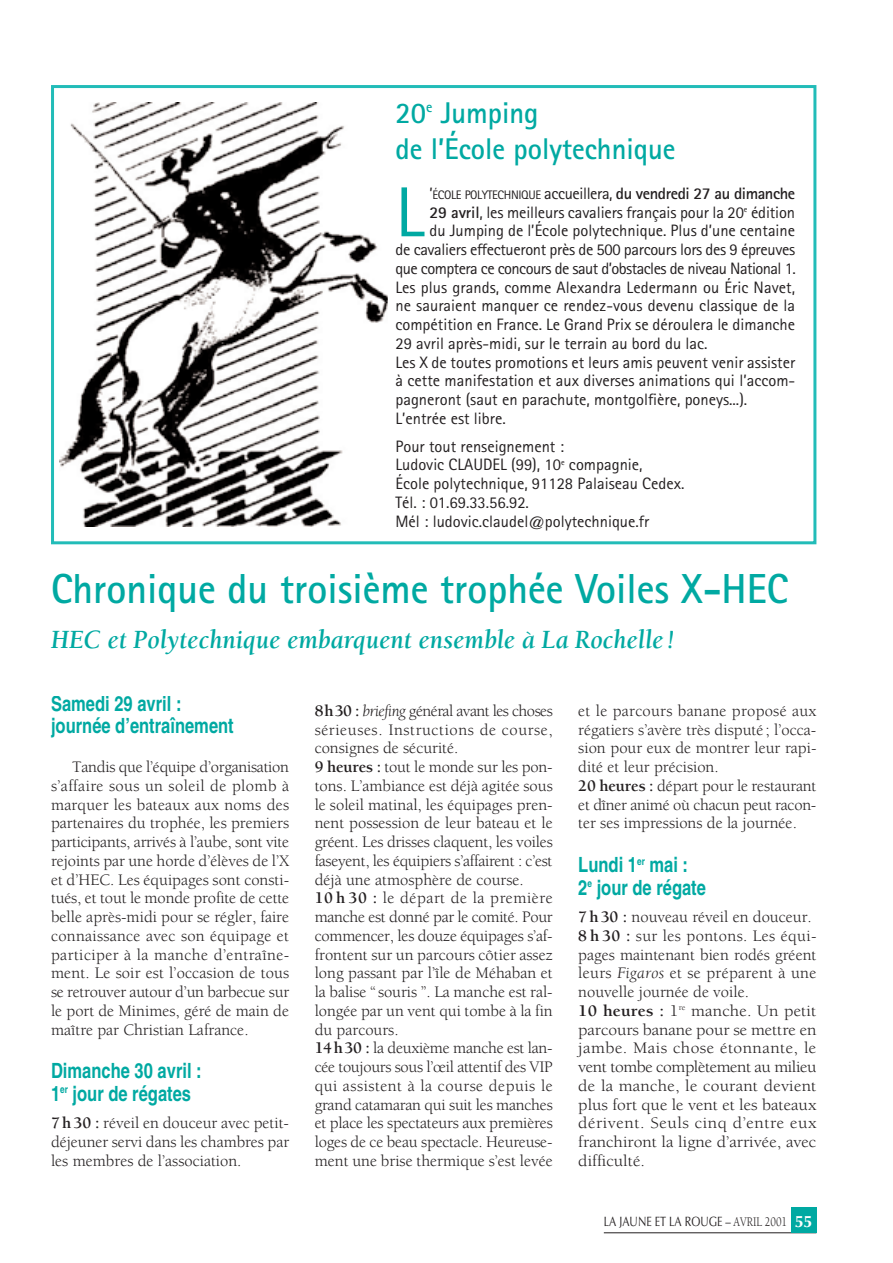
<style>
.page{position:relative;width:893px;height:1263px;background:#fff}
.page>*{position:absolute;margin:0;border:0;box-sizing:border-box;transform-origin:0 0}
.t1{font:70.8px "Rotis Sans Serif";color:#00a9a2}
.t2{font:700 42px "Rotis Sans Serif";color:#00a9a2;scale:.95 1}
.t3{font:700 30px/36px "Rotis Sans Serif";color:#00a9a2;scale:.95 1}
.t4{font:italic 700 27px "Berkeley";color:#00a9a2;scale:.95 1}
.t5{font:700 condensed 21px/22.5px "Helvetica";color:#00a9a2;scale:.96 1}
.t6{font:16.5px/18.8px "Berkeley";color:#231f20}
.t7{font:16.5px/18.8px "Rotis Sans Serif";color:#231f20}
.t8{font:16.5px "Rotis Sans Serif";letter-spacing:-.02em;color:#231f20}
.t9{font:16.5px "Rotis Sans Serif";letter-spacing:-.035em;color:#231f20}
.t10{font:700 16.5px "Rotis Sans Serif";letter-spacing:-.025em;color:#231f20}
.t11{font:13.5px "Optima";color:#231f20;scale:.8 1}
.s1{font-weight:400}
.s2{font-weight:400;font-size:12.3px}
.s3{font-weight:700}
.s4{font-style:italic}
.s5{font-family:"Berkeley"}
.s6{font-weight:700;font-size:16.5px;color:#fff}
</style>
<div class="page">
<hr style="left:604px;top:1232px;width:212px;height:1px;background:#231f20">
<div style="left:791px;top:1208px;width:25px;height:25px;background:#00a9a2"></div>
<div style="left:51px;top:85px;width:765px;height:459px;border:3px solid #22bcb8"></div>
<img style="left:60px;top:102px;width:327px;height:425px">
<h3 class="t3" style="left:395px;top:98px;width:296px">20<sup>e</sup> Jumping<br>de l’École polytechnique</h3>
<h1 class="t1" style="left:395px;top:187px;width:30px">L</h1>
<p class="t10" style="left:430px;top:187px;width:367px"><span class="s1">’</span><span class="s2">ÉCOLE POLYTECHNIQUE</span> <span class="s1">accueillera,</span> du vendredi 27 au dimanche</p>
<p class="t7" style="left:430px;top:204px;width:367px"><span class="s3">29 avril</span>, les meilleurs cavaliers français pour la 20<sup>e</sup> édition</p>
<p class="t7" style="left:430px;top:223px;width:367px">du Jumping de l’École polytechnique. Plus d’une centaine</p>
<p class="t8" style="left:395px;top:244px;width:401px">de cavaliers effectueront près de 500 parcours lors des 9 épreuves</p>
<p class="t9" style="left:395px;top:262px;width:402px">que comptera ce concours de saut d’obstacles de niveau National 1.</p>
<p class="t7" style="left:395px;top:279px;width:401px">Les plus grands, comme Alexandra Ledermann ou Éric Navet,</p>
<p class="t7" style="left:395px;top:298px;width:401px">ne sauraient manquer ce rendez-vous devenu classique de la</p>
<p class="t7" style="left:395px;top:317px;width:401px">compétition en France. Le Grand Prix se déroulera le dimanche</p>
<p class="t7" style="left:395px;top:335px;width:314px">29 avril après-midi, sur le terrain au bord du lac.</p>
<p class="t7" style="left:395px;top:354px;width:401px">Les X de toutes promotions et leurs amis peuvent venir assister</p>
<p class="t7" style="left:395px;top:373px;width:401px">à cette manifestation et aux diverses animations qui l’accom-</p>
<p class="t7" style="left:395px;top:392px;width:353px">pagneront (saut en parachute, montgolfière, poneys...).</p>
<p class="t7" style="left:395px;top:410px;width:112px">L’entrée est libre.</p>
<p class="t7" style="left:395px;top:438px;width:290px">Pour tout renseignement :<br>Ludovic CLAUDEL (99), 10<sup>e</sup> compagnie,<br>École polytechnique, 91128 Palaiseau Cedex.<br>Tél. : 01.69.33.56.92.<br>Mél : ludovic.claudel@polytechnique.fr</p>
<h2 class="t2" style="left:51px;top:574px;width:777px">Chronique du troisième trophée Voiles X-HEC</h2>
<h3 class="t4" style="left:51px;top:629px;width:658px">HEC et Polytechnique embarquent ensemble à La Rochelle !</h3>
<p class="t5" style="left:51px;top:694px;width:192px">Samedi 29 avril : journée d’entraînement</p>
<p class="t6" style="left:51px;top:759px;width:240px;text-align:justify;text-indent:21px">Tandis que l’équipe d’organisation s’affaire sous un soleil de plomb à marquer les bateaux aux noms des partenaires du trophée, les premiers participants, arrivés à l’aube, sont vite rejoints par une horde d’élèves de l’X et d’HEC. Les équipages sont consti&shy;tués, et tout le monde profite de cette belle après-midi pour se régler, faire connaissance avec son équipage et participer à la manche d’entraîne&shy;ment. Le soir est l’occasion de tous se retrouver autour d’un barbecue sur le port de Minimes, géré de main de maître par Christian Lafrance.</p>
<p class="t5" style="left:51px;top:1062px;width:158px">Dimanche 30 avril :<br>1<sup>er</sup> jour de régates</p>
<p class="t6" style="left:51px;top:1115px;width:240px;text-align:justify"><span class="s3">7 h 30 :</span> réveil en douceur avec petit&shy;déjeuner servi dans les chambres par les membres de l’association.</p>
<p class="t6" style="left:315px;top:703px;width:240px"><span class="s3">8h30 :</span> <span class="s4">briefing</span> général avant les choses sérieuses. Instructions de course, consignes de sécurité.<br><span class="s3">9 heures :</span> tout le monde sur les pon&shy;tons. L’ambiance est déjà agitée sous le soleil matinal, les équipages pren&shy;nent possession de leur bateau et le gréent. Les drisses claquent, les voiles faseyent, les équipiers s’affairent : c’est déjà une atmosphère de course.<br><span class="s3">10 h 30 :</span> le départ de la première manche est donné par le comité. Pour commencer, les douze équipages s’af&shy;frontent sur un parcours côtier assez long passant par l’île de Méhaban et la balise “souris ”. La manche est ral&shy;longée par un vent qui tombe à la fin du parcours.<br><span class="s3">14h30 :</span> la deuxième manche est lan&shy;cée toujours sous l’œil attentif des VIP qui assistent à la course depuis le grand catamaran qui suit les manches et place les spectateurs aux premières loges de ce beau spectacle. Heureuse&shy;ment une brise thermique s’est levée</p>
<p class="t6" style="left:578px;top:703px;width:240px">et le parcours banane proposé aux régatiers s’avère très disputé ; l’occa&shy;sion pour eux de montrer leur rapi&shy;dité et leur précision.<br><span class="s3">20 heures :</span> départ pour le restaurant et dîner animé où chacun peut racon&shy;ter ses impressions de la journée.</p>
<p class="t5" style="left:578px;top:855px;width:134px">Lundi 1<sup>er</sup> mai :<br>2<sup>e</sup> jour de régate</p>
<p class="t6" style="left:578px;top:909px;width:240px"><span class="s3">7 h 30 :</span> nouveau réveil en douceur.<br><span class="s3">8 h 30 :</span> sur les pontons. Les équi&shy;pages maintenant bien rodés gréent leurs <span class="s4">Figaros</span> et se préparent à une nouvelle journée de voile.<br><span class="s3">10 heures :</span> 1<sup>re</sup> manche. Un petit parcours banane pour se mettre en jambe. Mais chose étonnante, le vent tombe complètement au milieu de la manche, le courant devient plus fort que le vent et les bateaux dérivent. Seuls cinq d’entre eux franchiront la ligne d’arrivée, avec difficulté.</p>
<p class="t11" style="left:604px;top:1216px;width:262px">LA JAUNE ET LA ROUGE <span class="s5">– AVRIL 2001</span> <span class="s6">55</span></p>
</div>
